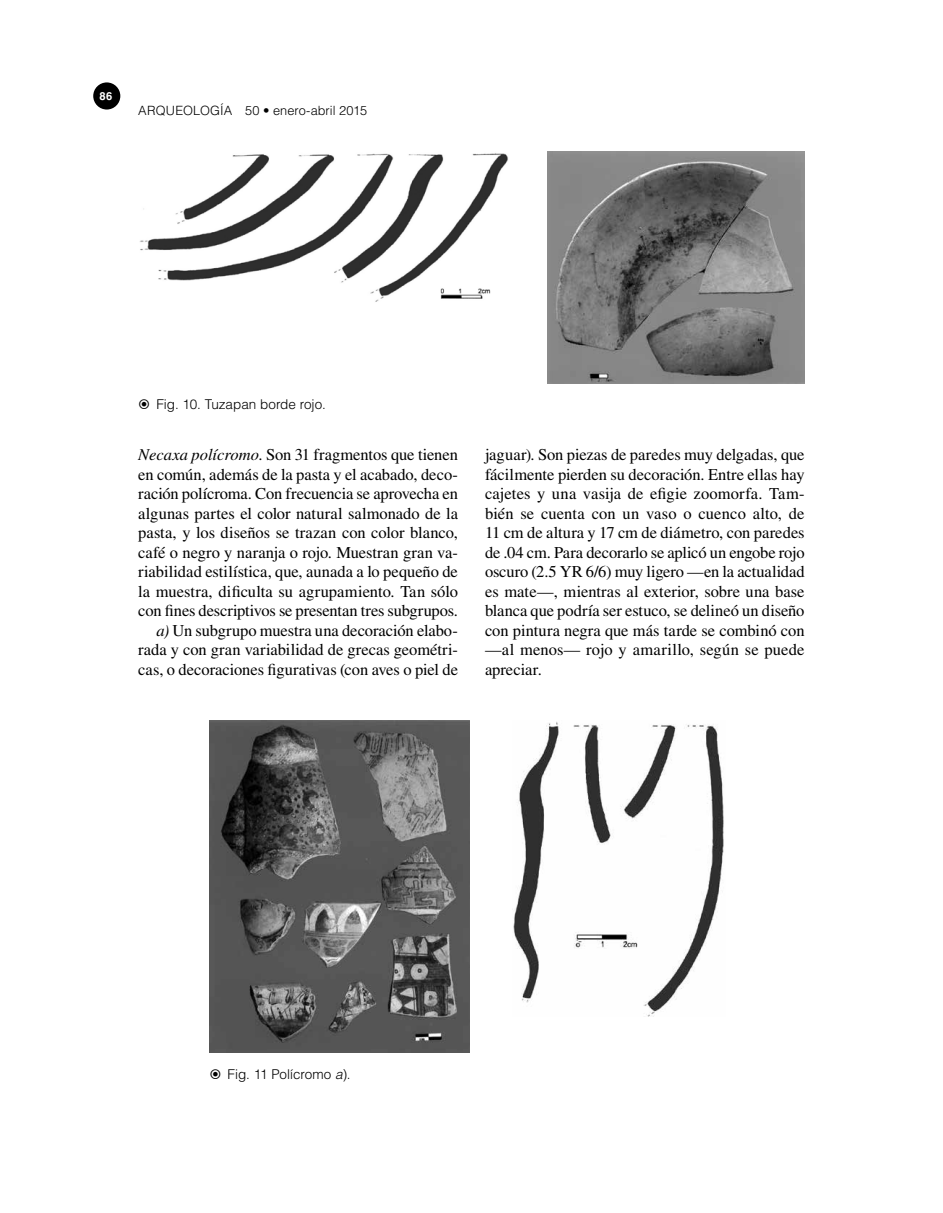
<style>
.page{position:relative;width:943px;height:1213px;background:#fff}
.page>*{position:absolute;margin:0;border:0;box-sizing:border-box;transform-origin:0 0}
.t1{font:16.5px/19.5px "Times LT Std";letter-spacing:-.005em;color:#000;text-align:right}
.t2{font:300 13.5px "Helvetica LT Std";color:#000}
.t3{font:300 12.75px "Helvetica LT Std";letter-spacing:.005em;color:#000}
.t4{font:700 11.1px "Helvetica LT Std";color:#fff}
.s1{font-style:italic}
</style>
<div class="page">
<div style="left:93px;top:82px;width:27px;height:27px;background:#000;border-radius:50%"></div>
<img style="left:140px;top:153px;width:368px;height:149px">
<img style="left:547px;top:152px;width:257px;height:231px">
<img style="left:209px;top:720px;width:261px;height:332px">
<img style="left:513px;top:721px;width:211px;height:295px">
<p class="t4" style="left:100px;top:89px;width:14px">86</p>
<p class="t3" style="left:138px;top:102px;width:230px">ARQUEOLOGÍA 50 • enero-abril 2015</p>
<p class="t2" style="left:156px;top:395px;width:171px">Fig. 10. Tuzapan borde rojo.</p>
<p class="t1" style="left:138px;top:445px;width:321px"><span class="s1">Necaxa polícromo</span>. Son 31 fragmentos que tienen en común, además de la pasta y el acabado, deco&shy;ración polícroma. Con frecuencia se aprovecha en algunas partes el color natural salmonado de la pasta, y los diseños se trazan con color blanco, café o negro y naranja o rojo. Muestran gran va&shy;riabilidad estilística, que, aunada a lo pequeño de la muestra, dificulta su agrupamiento. Tan sólo con fines descriptivos se presentan tres subgrupos. <span class="s1">a)</span> Un subgrupo muestra una decoración elabo&shy;rada y con gran variabilidad de grecas geométri&shy;cas, o decoraciones figurativas (con aves o piel de</p>
<p class="t1" style="left:485px;top:445px;width:321px;text-align:justify">jaguar). Son piezas de paredes muy delgadas, que fácilmente pierden su decoración. Entre ellas hay cajetes y una vasija de efigie zoomorfa. Tam&shy;bién se cuenta con un vaso o cuenco alto, de 11 cm de altura y 17 cm de diámetro, con paredes de .04 cm. Para decorarlo se aplicó un engobe rojo oscuro (2.5 YR 6/6) muy ligero —en la actualidad es mate—, mientras al exterior, sobre una base blanca que podría ser estuco, se delineó un diseño con pintura negra que más tarde se combinó con —al menos— rojo y amarillo, según se puede apreciar.</p>
<p class="t2" style="left:227px;top:1066px;width:124px">Fig. 11 Polícromo <span class="s1">a</span>).</p>
</div>
